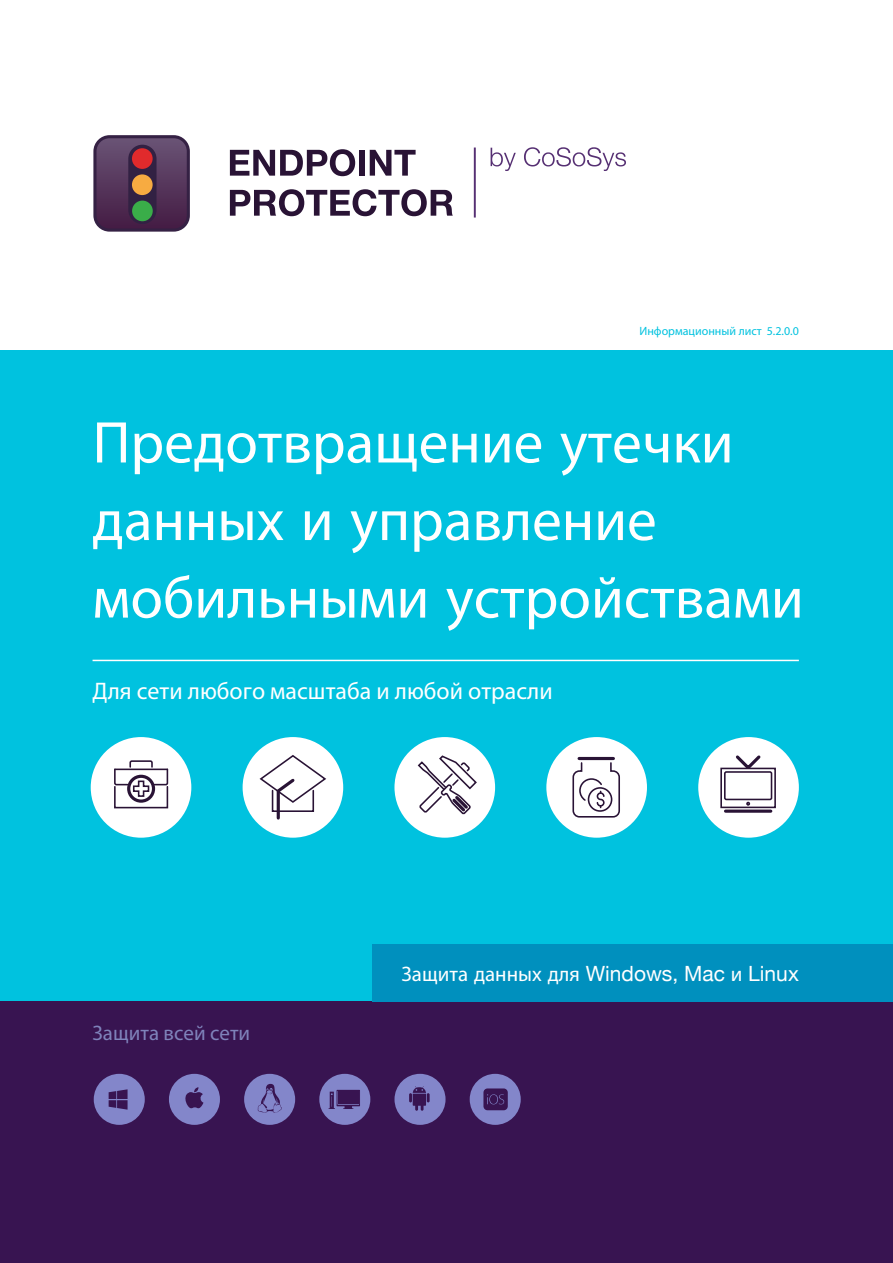
<style>
.page{position:relative;width:893px;height:1263px;background:#00c2df}
.page>*{position:absolute;margin:0;border:0;box-sizing:border-box;transform-origin:0 0}
.t1{font:59.25px/77.6px "Myriad Pro";color:#fff}
.t2{font:24px "Myriad Pro";color:#fff}
.t3{font:21px "Myriad Pro";color:#fff}
.t4{font:21px "Myriad Pro";color:#7f83bb}
.t5{font:12px "Myriad Pro";color:#00c2df}
.s1{font-family:"Helvetica Neue"}
</style>
<div class="page">
<div style="left:0;top:0;width:893px;height:349px;background:#fff"></div>
<div style="left:0;top:1002px;width:893px;height:261px;background:#381451"></div>
<hr style="left:474px;top:148px;width:2px;height:70px;background:#563073">
<svg style="left:491px;top:148px;width:25px;height:23px"></svg>
<svg style="left:524px;top:147px;width:102px;height:24px"></svg>
<svg style="left:230px;top:149px;width:125px;height:27px"></svg>
<div style="left:359px;top:150px;width:6px;height:26px;background:#291335"></div>
<svg style="left:370px;top:150px;width:46px;height:26px"></svg>
<svg style="left:230px;top:189px;width:223px;height:27px"></svg>
<svg style="left:97px;top:139px;width:89px;height:89px;background:#513458"></svg>
<div style="left:132px;top:148px;width:21px;height:21px;background:#e12a2c;border-radius:50%"></div>
<div style="left:132px;top:174px;width:21px;height:21px;background:#f7ab41;border-radius:50%"></div>
<div style="left:132px;top:201px;width:21px;height:20px;background:#3aad49;border-radius:50%"></div>
<div style="left:93px;top:135px;width:97px;height:97px;border:3px solid #352144;border-radius:15px"></div>
<div style="left:698px;top:737px;width:101px;height:101px;background:#fff;border-radius:50%"></div>
<div style="left:91px;top:737px;width:100px;height:101px;background:#fff;border-radius:50%"></div>
<div style="left:243px;top:737px;width:100px;height:101px;background:#fff;border-radius:50%"></div>
<div style="left:394px;top:737px;width:101px;height:101px;background:#fff;border-radius:50%"></div>
<div style="left:546px;top:737px;width:101px;height:101px;background:#fff;border-radius:50%"></div>
<div style="left:720px;top:768px;width:56px;height:40px;border:2px solid #291335"></div>
<div style="left:724px;top:771px;width:48px;height:29px;border:2px solid #291335;border-radius:2px"></div>
<svg style="left:746px;top:802px;width:4px;height:4px"></svg>
<svg style="left:733px;top:755px;width:30px;height:17px"></svg>
<div style="left:114px;top:786px;width:54px;height:22px;border:2px solid #291335"></div>
<div style="left:127px;top:775px;width:28px;height:28px;border:3px solid #291335;border-radius:50%"></div>
<svg style="left:114px;top:760px;width:55px;height:38px"></svg>
<hr style="left:115px;top:768px;width:52px;height:2px;background:#291335">
<svg style="left:417px;top:755px;width:60px;height:60px"></svg>
<svg style="left:259px;top:755px;width:68px;height:65px"></svg>
<svg style="left:725px;top:809px;width:46px;height:4px"></svg>
<div style="left:169px;top:1074px;width:51px;height:51px;background:#8386ca;border-radius:50%"></div>
<svg style="left:185px;top:1087px;width:18px;height:21px"></svg>
<div style="left:94px;top:1074px;width:51px;height:51px;background:#8386ca;border-radius:50%"></div>
<svg style="left:109px;top:1089px;width:19px;height:21px"></svg>
<div style="left:394px;top:1074px;width:52px;height:51px;background:#8386ca;border-radius:50%"></div>
<svg style="left:409px;top:1086px;width:21px;height:25px"></svg>
<div style="left:470px;top:1074px;width:51px;height:51px;background:#8386ca;border-radius:50%"></div>
<svg style="left:483px;top:1088px;width:25px;height:22px"></svg>
<div style="left:244px;top:1074px;width:51px;height:51px;background:#8386ca;border-radius:50%"></div>
<svg style="left:258px;top:1084px;width:24px;height:29px"></svg>
<div style="left:319px;top:1074px;width:51px;height:51px;background:#8386ca;border-radius:50%"></div>
<svg style="left:329px;top:1090px;width:31px;height:19px"></svg>
<hr style="left:93px;top:660px;width:706px;height:1px;background:#fff">
<div style="left:372px;top:944px;width:521px;height:58px;background:#0090be"></div>
<hr style="left:579px;top:757px;width:34px;height:3px;background:#291336">
<svg style="left:572px;top:762px;width:48px;height:56px"></svg>
<p class="t5" style="left:639px;top:324px;width:161px">Информационный лист 5.2.0.0</p>
<p class="t1" style="left:93px;top:403px;width:713px">Предотвращение утечки данных и управление мобильными устройствами</p>
<p class="t2" style="left:93px;top:676px;width:462px">Для сети любого масштаба и любой отрасли</p>
<p class="t4" style="left:93px;top:1020px;width:159px">Защита всей сети</p>
<p class="t3" style="left:402px;top:961px;width:399px">Защита данных для <span class="s1">Windows, Mac</span> и <span class="s1">Linux</span></p>
</div>
